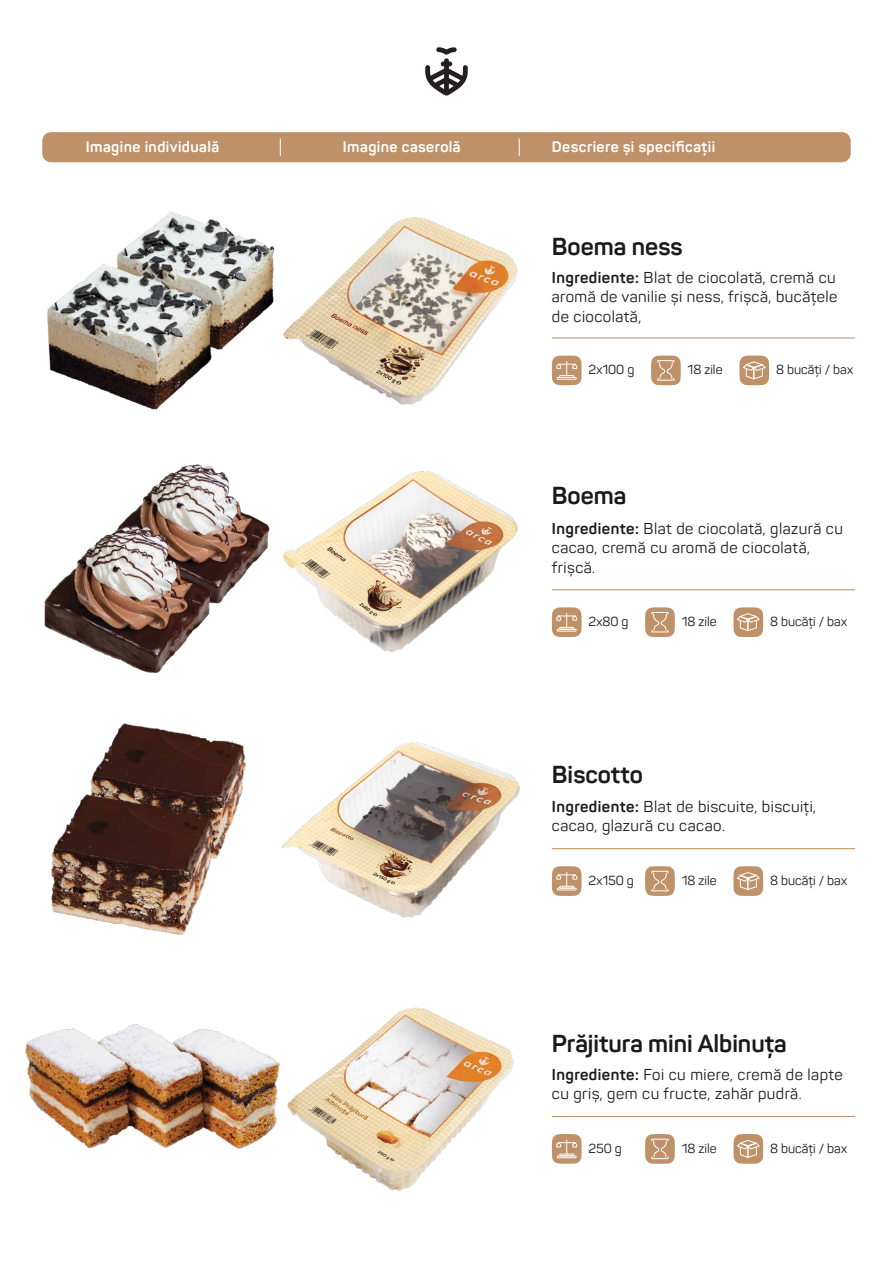
<style>
.page{position:relative;width:893px;height:1263px;background:#fff}
.page>*{position:absolute;margin:0;border:0;box-sizing:border-box;transform-origin:0 0}
.t1{font:700 24.3px "Panton";color:#1a1a1b}
.t2{font:15.6px/19.5px "Panton";letter-spacing:.03em;color:#1a1a1b}
.t3{font:700 15px "Panton";letter-spacing:.03em;color:#fff}
.t4{font:13.05px "Panton";color:#1a1a1b}
.s1{font-weight:700}
</style>
<div class="page">
<svg style="left:425px;top:47px;width:43px;height:49px"></svg>
<svg style="left:552px;top:355px;width:30px;height:30px"></svg>
<svg style="left:739px;top:355px;width:30px;height:30px"></svg>
<hr style="left:552px;top:337px;width:303px;height:1px;background:#bd9167">
<svg style="left:651px;top:355px;width:30px;height:30px"></svg>
<svg style="left:552px;top:607px;width:30px;height:30px"></svg>
<svg style="left:733px;top:607px;width:30px;height:30px"></svg>
<hr style="left:552px;top:589px;width:303px;height:1px;background:#bd9167">
<svg style="left:645px;top:607px;width:30px;height:30px"></svg>
<svg style="left:552px;top:866px;width:30px;height:30px"></svg>
<svg style="left:733px;top:866px;width:30px;height:30px"></svg>
<hr style="left:552px;top:848px;width:303px;height:1px;background:#bd9167">
<svg style="left:645px;top:866px;width:30px;height:30px"></svg>
<img style="left:283px;top:218px;width:234px;height:186px">
<img style="left:283px;top:472px;width:234px;height:179px">
<img style="left:281px;top:743px;width:238px;height:175px">
<img style="left:117px;top:211px;width:158px;height:139px">
<img style="left:47px;top:263px;width:167px;height:147px">
<img style="left:125px;top:464px;width:145px;height:140px">
<img style="left:44px;top:520px;width:173px;height:154px">
<img style="left:90px;top:723px;width:156px;height:135px">
<img style="left:52px;top:795px;width:161px;height:140px">
<div style="left:43px;top:132px;width:807px;height:30px;background:#be9168;border-radius:9px"></div>
<svg style="left:280px;top:139px;width:1px;height:17px"></svg>
<svg style="left:519px;top:139px;width:1px;height:17px"></svg>
<svg style="left:552px;top:1134px;width:30px;height:30px"></svg>
<hr style="left:552px;top:1116px;width:303px;height:1px;background:#bd9167">
<svg style="left:645px;top:1134px;width:30px;height:30px"></svg>
<svg style="left:733px;top:1134px;width:30px;height:30px"></svg>
<img style="left:288px;top:1007px;width:225px;height:184px">
<img style="left:25px;top:1024px;width:254px;height:124px">
<p class="t3" style="left:86px;top:137px;width:135px">Imagine individuală</p>
<p class="t3" style="left:343px;top:137px;width:119px">Imagine caserolă</p>
<p class="t3" style="left:552px;top:137px;width:165px">Descriere și specificații</p>
<h1 class="t1" style="left:552px;top:231px;width:132px">Boema ness</h1>
<p class="t2" style="left:552px;top:267px;width:287px;text-align:justify"><span class="s1">Ingrediente:</span> Blat de ciocolată, cremă cu aromă de vanilie și ness, frișcă, bucățele de ciocolată,</p>
<p class="t4" style="left:588px;top:362px;width:48px">2x100 g</p>
<p class="t4" style="left:688px;top:362px;width:36px">18 zile</p>
<p class="t4" style="left:776px;top:362px;width:78px">8 bucăți / bax</p>
<h1 class="t1" style="left:552px;top:480px;width:76px">Boema</h1>
<p class="t2" style="left:552px;top:518px;width:293px"><span class="s1">Ingrediente:</span> Blat de ciocolată, glazură cu cacao, cremă cu aromă de ciocolată, frișcă.</p>
<p class="t4" style="left:588px;top:613px;width:42px">2x80 g</p>
<p class="t4" style="left:682px;top:613px;width:36px">18 zile</p>
<p class="t4" style="left:770px;top:613px;width:78px">8 bucăți / bax</p>
<h1 class="t1" style="left:552px;top:759px;width:93px">Biscotto</h1>
<p class="t2" style="left:552px;top:797px;width:266px"><span class="s1">Ingrediente:</span> Blat de biscuite, biscuiți, cacao, glazură cu cacao.</p>
<p class="t4" style="left:588px;top:872px;width:47px">2x150 g</p>
<p class="t4" style="left:682px;top:872px;width:36px">18 zile</p>
<p class="t4" style="left:770px;top:872px;width:78px">8 bucăți / bax</p>
<h1 class="t1" style="left:552px;top:1029px;width:236px">Prăjitura mini Albinuța</h1>
<p class="t2" style="left:552px;top:1064px;width:292px"><span class="s1">Ingrediente:</span> Foi cu miere, cremă de lapte cu griș, gem cu fructe, zahăr pudră.</p>
<p class="t4" style="left:588px;top:1140px;width:35px">250 g</p>
<p class="t4" style="left:682px;top:1140px;width:36px">18 zile</p>
<p class="t4" style="left:770px;top:1140px;width:78px">8 bucăți / bax</p>
</div>
